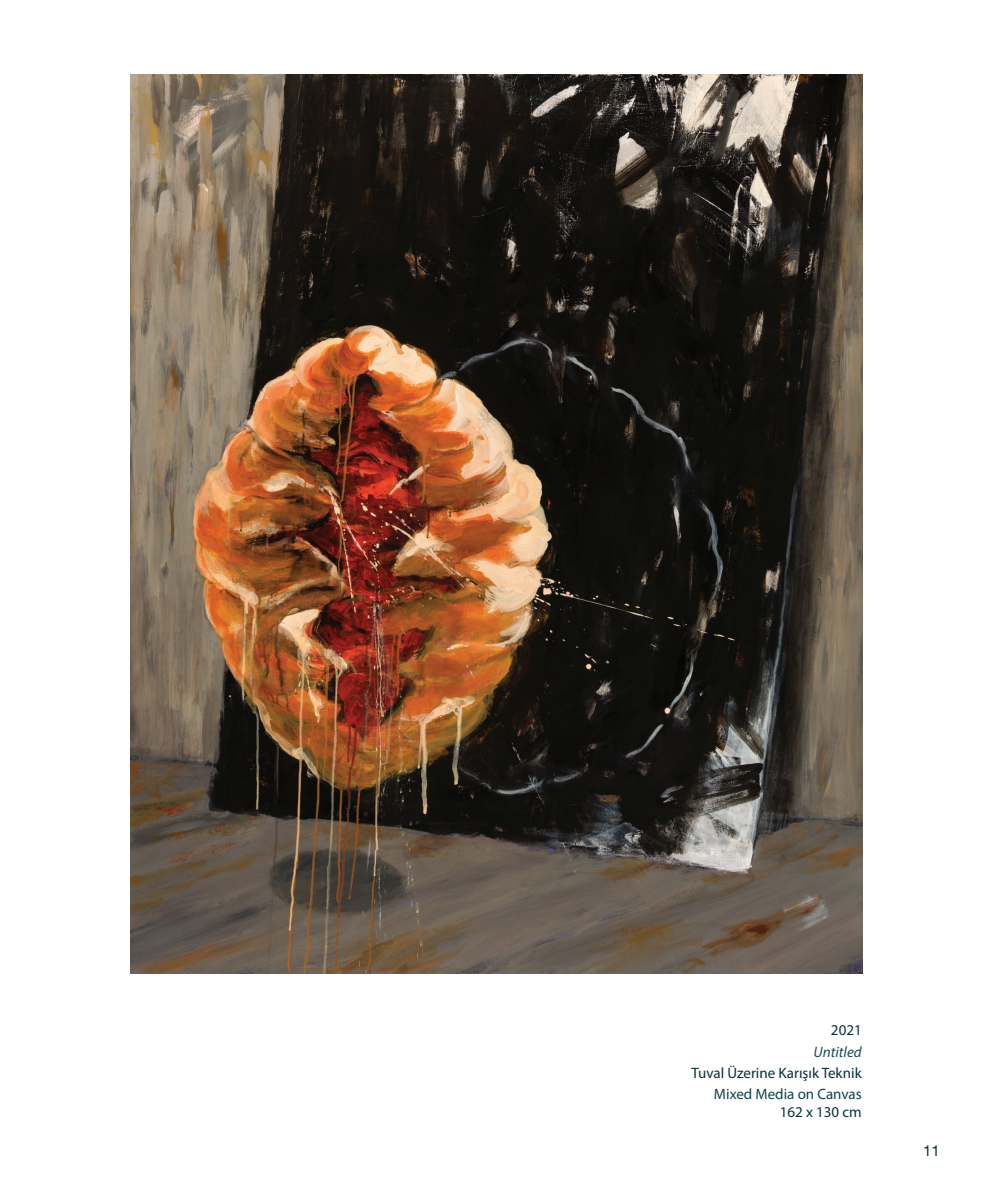
<style>
.page{position:relative;width:993px;height:1188px;background:#fff}
.page>*{position:absolute;margin:0;border:0;box-sizing:border-box;transform-origin:0 0}
.t1{font:15px "Myriad Pro";color:#073237}
.t2{font:15px "Myriad Pro";color:#13424a}
.t3{font:italic 15px "Myriad Pro";color:#174c54}
.t4{font:15px "Helvetica Neue";color:#073237}
</style>
<div class="page">
<img style="left:130px;top:74px;width:732px;height:899px">
<p class="t1" style="left:830px;top:1020px;width:32px">2021</p>
<p class="t3" style="left:813px;top:1041px;width:50px">Untitled</p>
<p class="t1" style="left:691px;top:1063px;width:172px">Tuval Üzerine Karışık Teknik</p>
<p class="t2" style="left:713px;top:1084px;width:149px">Mixed Media on Canvas</p>
<p class="t1" style="left:779px;top:1102px;width:83px">162 x 130 cm</p>
<p class="t4" style="left:922px;top:1139px;width:18px">11</p>
</div>
